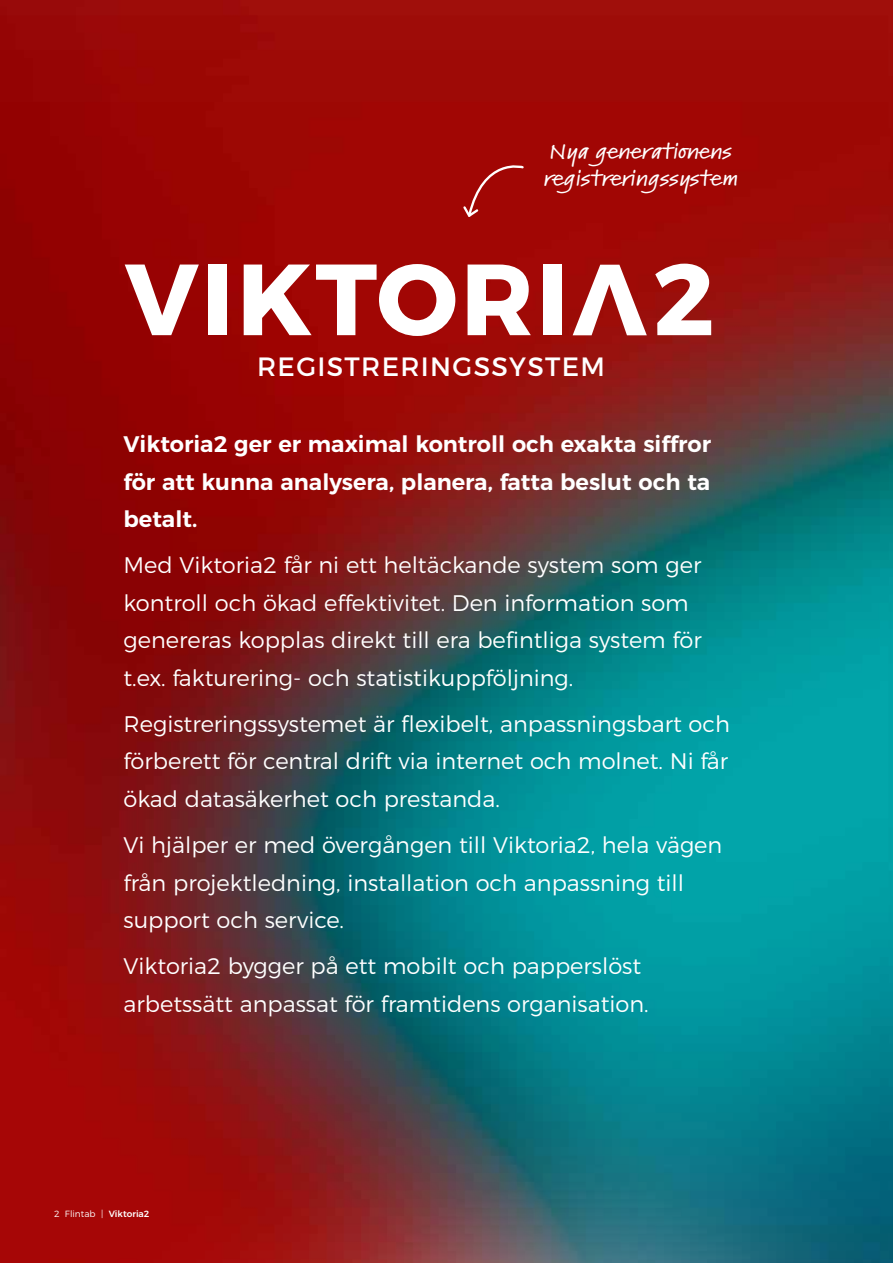
<style>
.page{position:relative;width:893px;height:1263px;background:#fff}
.page>*{position:absolute;margin:0;border:0;box-sizing:border-box;transform-origin:0 0}
.t1{font:26.55px "Montserrat";letter-spacing:.05em;color:#fff}
.t2{font:300 22.5px/37.5px "Montserrat";color:#fff}
.t3{font:600 22.5px/37.5px "Montserrat";color:#fff;text-align:justify}
.t4{font:600 expanded 20.25px/27.5px "Kremlin Pro";color:#fff;text-align:center}
.t5{font:300 9px "Montserrat";color:#fff}
.s1{font-weight:500}
</style>
<div class="page">
<img style="left:0;top:0;width:893px;height:1263px">
<svg style="left:125px;top:265px;width:74px;height:70px"></svg>
<div style="left:209px;top:265px;width:18px;height:70px;background:#fff"></div>
<svg style="left:244px;top:264px;width:211px;height:72px"></svg>
<svg style="left:468px;top:265px;width:63px;height:70px"></svg>
<div style="left:543px;top:265px;width:19px;height:70px;background:#fff"></div>
<svg style="left:655px;top:264px;width:56px;height:71px"></svg>
<svg style="left:573px;top:265px;width:74px;height:70px"></svg>
<svg style="left:461px;top:156px;width:64px;height:63px;background:#a61412"></svg>
<p class="t4" style="left:544px;top:138px;width:196px">Nya generationens registreringssystem</p>
<p class="t1" style="left:257px;top:345px;width:349px">REGISTRERINGSSYSTEM</p>
<p class="t3" style="left:124px;top:424px;width:589px">Viktoria2 ger er maximal kontroll och exakta siffror för att kunna analysera, planera, fatta beslut och ta betalt.</p>
<p class="t2" style="left:124px;top:545px;width:580px">Med Viktoria2 får ni ett heltäckande system som ger kontroll och ökad effektivitet. Den information som genereras kopplas direkt till era befintliga system för t.ex. fakturering- och statistikuppföljning.</p>
<p class="t2" style="left:124px;top:703px;width:608px;text-align:justify">Registreringssystemet är flexibelt, anpassningsbart och förberett för central drift via internet och molnet. Ni får ökad datasäkerhet och prestanda.</p>
<p class="t2" style="left:124px;top:824px;width:600px">Vi hjälper er med övergången till Viktoria2, hela vägen från projektledning, installation och anpassning till support och service.</p>
<p class="t2" style="left:124px;top:945px;width:527px">Viktoria2 bygger på ett mobilt och papperslöst arbetssätt anpassat för framtidens organisation.</p>
<p class="t5" style="left:54px;top:1207px;width:97px">2 Flintab | <span class="s1">Viktoria2</span></p>
</div>
